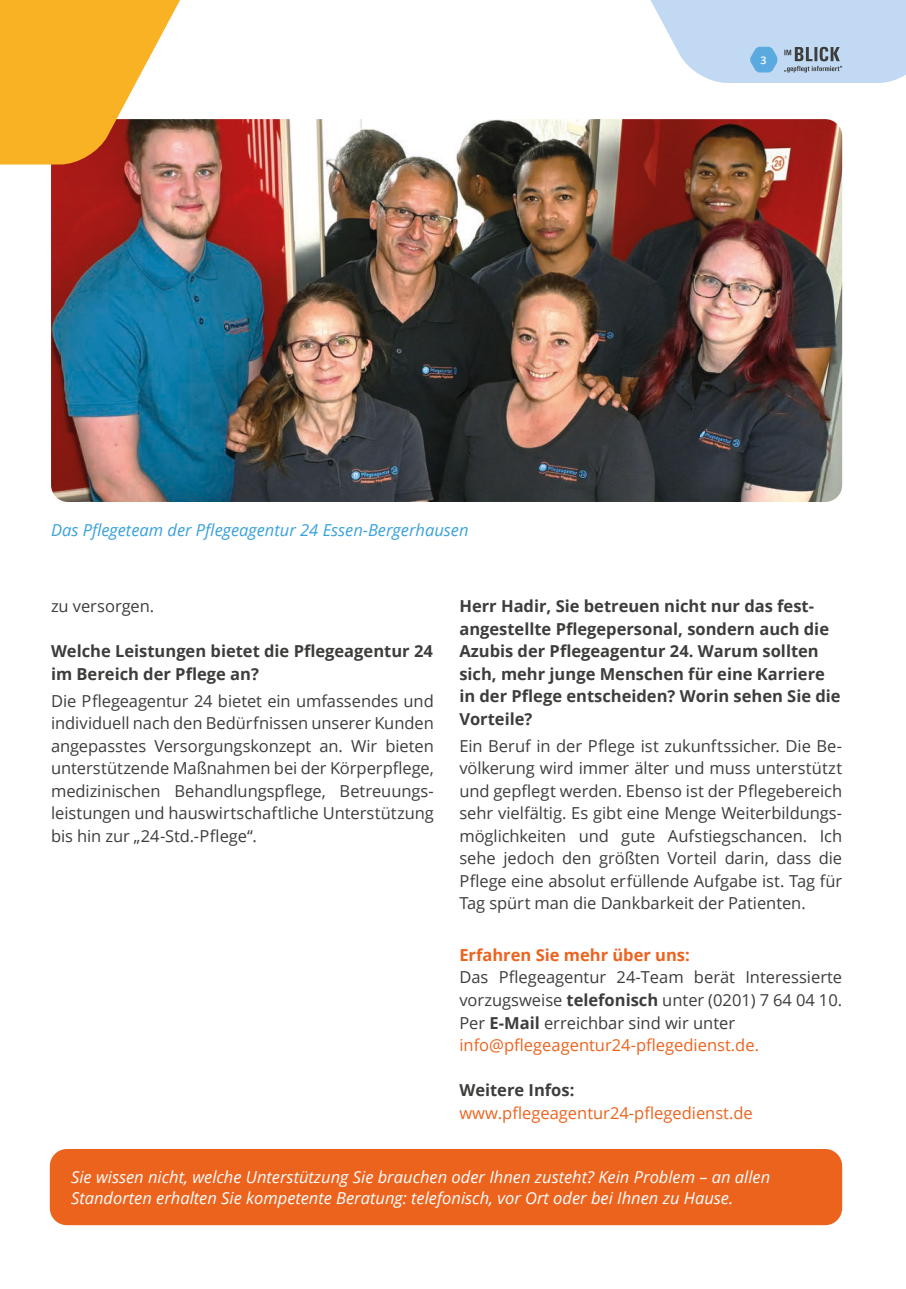
<style>
.page{position:relative;width:906px;height:1289px;background:#fff}
.page>*{position:absolute;margin:0;border:0;box-sizing:border-box;transform-origin:0 0}
.t1{font:16.5px/22.5px "Open Sans";color:#3d3d3c;text-align:justify}
.t2{font:700 16.5px/22.5px "Open Sans";color:#3d3d3c}
.t3{font:italic 16.5px/21px "Open Sans";color:#fff}
.t4{font:italic 16.5px "Open Sans";color:#39a1db}
.t5{font:16.5px "Open Sans";color:#ec631e}
.t6{font:700 16.5px "Open Sans";color:#ec631e}
.t7{font:600 10.5px "Open Sans";color:#fff}
.s1{font-weight:700}
.s2{color:#ec631e}
</style>
<div class="page">
<img style="left:51px;top:119px;width:791px;height:383px">
<svg style="left:0;top:0;width:194px;height:164px"></svg>
<div style="left:50px;top:1148px;width:792px;height:77px;background:#ec631e;border-radius:17px"></div>
<svg style="left:650px;top:0;width:256px;height:83px;background:#c1d7ee"></svg>
<p class="t4" style="left:51px;top:518px;width:419px">Das Pflegeteam der Pflegeagentur 24 Essen-Bergerhausen</p>
<p class="t7" style="left:760px;top:53px;width:7px">3</p>
<p class="t1" style="left:51px;top:594px;width:105px">zu versorgen.</p>
<p class="t2" style="left:51px;top:639px;width:383px">Welche Leistungen bietet die Pflegeagentur 24 im Bereich der Pflege an?</p>
<p class="t1" style="left:51px;top:689px;width:384px">Die Pflegeagentur 24 bietet ein umfassendes und individuell nach den Bedürfnissen unserer Kunden angepasstes Versorgungskonzept an. Wir bieten unterstützende Maßnahmen bei der Körperpflege, medizinischen Behandlungspflege, Betreuungs&shy;leistungen und hauswirtschaftliche Unterstützung bis hin zur „24-Std.-Pflege“.</p>
<p class="t2" style="left:459px;top:594px;width:383px">Herr Hadir, Sie betreuen nicht nur das fest&shy;angestellte Pflegepersonal, sondern auch die Azubis der Pflegeagentur 24. Warum sollten sich, mehr junge Menschen für eine Karriere in der Pflege entscheiden? Worin sehen Sie die Vorteile?</p>
<p class="t1" style="left:459px;top:734px;width:384px">Ein Beruf in der Pflege ist zukunftssicher. Die Be&shy;völkerung wird immer älter und muss unterstützt und gepflegt werden. Ebenso ist der Pflegebereich sehr vielfältig. Es gibt eine Menge Weiterbildungs&shy;möglichkeiten und gute Aufstiegschancen. Ich sehe jedoch den größten Vorteil darin, dass die Pflege eine absolut erfüllende Aufgabe ist. Tag für Tag spürt man die Dankbarkeit der Patienten.</p>
<p class="t6" style="left:459px;top:943px;width:232px">Erfahren Sie mehr über uns:</p>
<p class="t1" style="left:459px;top:965px;width:384px;text-align:left">Das Pflegeagentur 24-Team berät Interessierte vorzugsweise <span class="s1">telefonisch</span> unter (0201) 7 64 04 10.<br>Per <span class="s1">E-Mail</span> erreichbar sind wir unter <span class="s2">info@pflegeagentur24-pflegedienst.de.</span></p>
<p class="t2" style="left:459px;top:1078px;width:116px">Weitere Infos:</p>
<p class="t5" style="left:459px;top:1101px;width:295px">www.pflegeagentur24-pflegedienst.de</p>
<p class="t3" style="left:71px;top:1165px;width:700px">Sie wissen nicht, welche Unterstützung Sie brauchen oder Ihnen zusteht? Kein Problem – an allen<br>Standorten erhalten Sie kompetente Beratung: telefonisch, vor Ort oder bei Ihnen zu Hause.</p>
</div>
